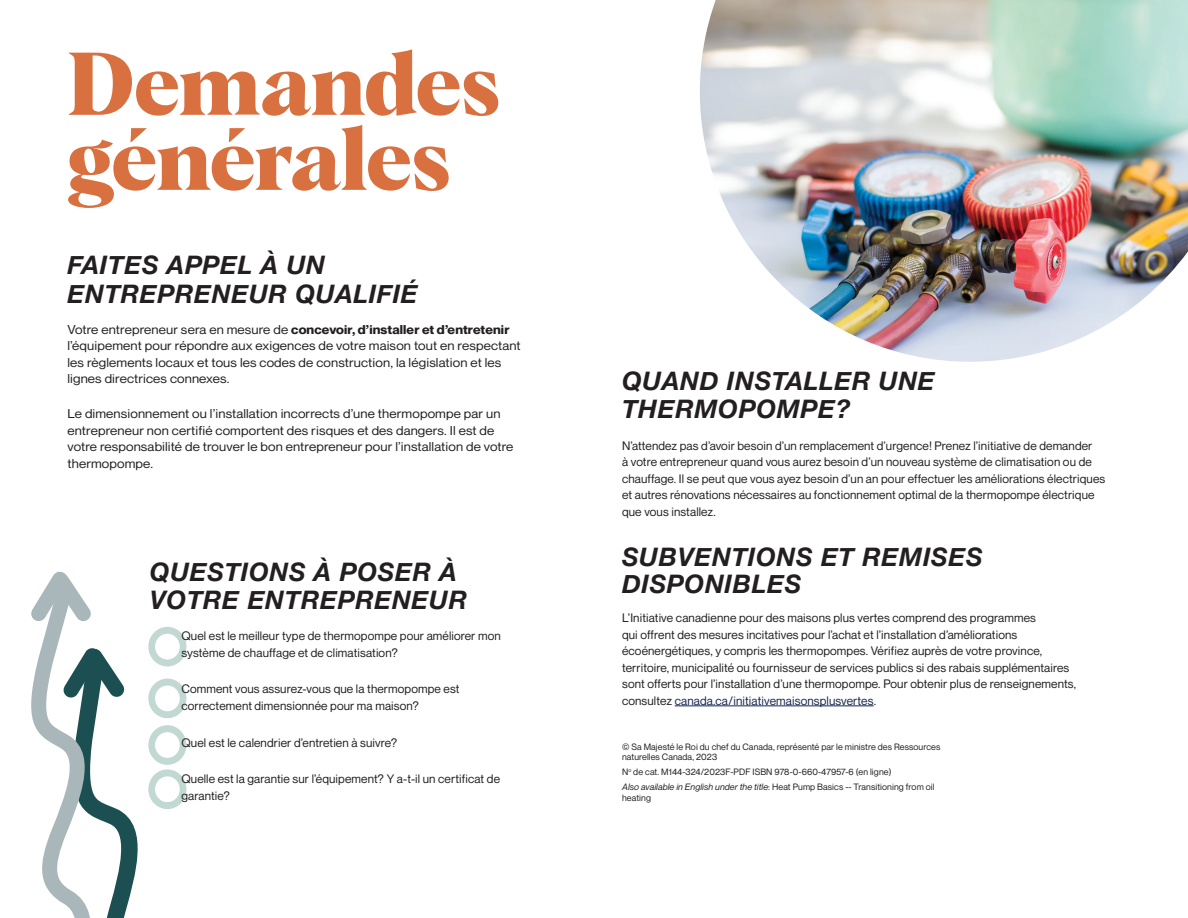
<style>
.page{position:relative;width:1188px;height:918px;background:#fff}
.page>*{position:absolute;margin:0;border:0;box-sizing:border-box;transform-origin:0 0}
.t1{font:700 87px/75px "Albra";letter-spacing:-.005em;color:#d9703f}
.t2{font:italic 700 25.5px/28.5px "Helvetica Neue";letter-spacing:.025em;color:#231f20}
.t3{font:12.45px/16.5px "Neue Montreal";letter-spacing:.01em;color:#231f20;scale:1.08 1}
.t4{font:12px/16.5px "Neue Montreal";letter-spacing:.01em;color:#231f20}
.t5{font:9px/10.5px "Neue Montreal";letter-spacing:.01em;color:#231f20}
.s1{color:#fff}
.s2{font-weight:700}
.s3{color:#16264e}
.s4{font-style:italic}
</style>
<div class="page">
<hr style="left:675px;top:706px;width:199px;height:1px;background:#16264e">
<div style="left:148px;top:627px;width:38px;height:39px;background:#c2d8d2;border-radius:50%"></div>
<div style="left:155px;top:634px;width:25px;height:26px;background:#fff;border-radius:50%"></div>
<div style="left:148px;top:679px;width:38px;height:39px;background:#c2d8d2;border-radius:50%"></div>
<div style="left:155px;top:686px;width:25px;height:25px;background:#fff;border-radius:50%"></div>
<div style="left:148px;top:725px;width:38px;height:40px;background:#c2d8d2;border-radius:50%"></div>
<div style="left:155px;top:732px;width:25px;height:26px;background:#fff;border-radius:50%"></div>
<div style="left:148px;top:769px;width:38px;height:40px;background:#c2d8d2;border-radius:50%"></div>
<div style="left:155px;top:776px;width:25px;height:26px;background:#fff;border-radius:50%"></div>
<svg style="left:31px;top:571px;width:137px;height:347px"></svg>
<img style="left:700px;top:0;width:488px;height:362px">
<h2 class="t1" style="left:68px;top:42px;width:528px">Demandes générales <span class="s1">ou?</span></h2>
<h3 class="t2" style="left:68px;top:252px;width:352px">FAITES APPEL À UN<br>ENTREPRENEUR QUALIFIÉ</h3>
<p class="t3" style="left:68px;top:321px;width:421px">Votre entrepreneur sera en mesure de <span class="s2">concevoir, d’installer et d’entretenir </span>l’équipement pour répondre aux exigences de votre maison tout en respectant les règlements locaux et tous les codes de construction, la législation et les lignes directrices connexes.</p>
<p class="t3" style="left:68px;top:406px;width:414px">Le dimensionnement ou l’installation incorrects d’une thermopompe par un entrepreneur non certifié comportent des risques et des dangers. Il est de votre responsabilité de trouver le bon entrepreneur pour l’installation de votre thermopompe.</p>
<h3 class="t2" style="left:150px;top:558px;width:319px">QUESTIONS À POSER À<br>VOTRE ENTREPRENEUR</h3>
<p class="t4" style="left:181px;top:628px;width:321px">Quel est le meilleur type de thermopompe pour améliorer mon système de chauffage et de climatisation?</p>
<p class="t4" style="left:181px;top:681px;width:280px">Comment vous assurez-vous que la thermopompe est correctement dimensionnée pour ma maison?</p>
<p class="t4" style="left:181px;top:734px;width:217px">Quel est le calendrier d’entretien à suivre?</p>
<p class="t4" style="left:181px;top:771px;width:320px">Quelle est la garantie sur l’équipement? Y a-t-il un certificat de garantie?</p>
<h3 class="t2" style="left:622px;top:367px;width:314px">QUAND INSTALLER UNE<br>THERMOPOMPE?</h3>
<p class="t4" style="left:622px;top:437px;width:485px">N’attendez pas d’avoir besoin d’un remplacement d’urgence! Prenez l’initiative de demander<br>à votre entrepreneur quand vous aurez besoin d’un nouveau système de climatisation ou de chauffage. Il se peut que vous ayez besoin d’un an pour effectuer les améliorations électriques et autres rénovations nécessaires au fonctionnement optimal de la thermopompe électrique que vous installez.</p>
<h3 class="t2" style="left:622px;top:544px;width:362px;line-height:27px">SUBVENTIONS ET REMISES<br>DISPONIBLES</h3>
<p class="t4" style="left:622px;top:610px;width:456px">L’Initiative canadienne pour des maisons plus vertes comprend des programmes<br>qui offrent des mesures incitatives pour l’achat et l’installation d’améliorations écoénergétiques, y compris les thermopompes. Vérifiez auprès de votre province, territoire, municipalité ou fournisseur de services publics si des rabais supplémentaires sont offerts pour l’installation d’une thermopompe. Pour obtenir plus de renseignements, consultez <span class="s3">canada.ca/initiativemaisonsplusvertes.</span></p>
<p class="t5" style="left:622px;top:741px;width:320px">© Sa Majesté le Roi du chef du Canada, représenté par le ministre des Ressources naturelles Canada, 2023</p>
<p class="t5" style="left:622px;top:767px;width:271px">N<sup>o</sup> de cat. M144-324/2023F-PDF ISBN 978-0-660-47957-6 (en ligne)</p>
<p class="t5" style="left:622px;top:782px;width:314px"><span class="s4">Also available in English under the title</span>: Heat Pump Basics -- Transitioning from oil heating</p>
</div>
